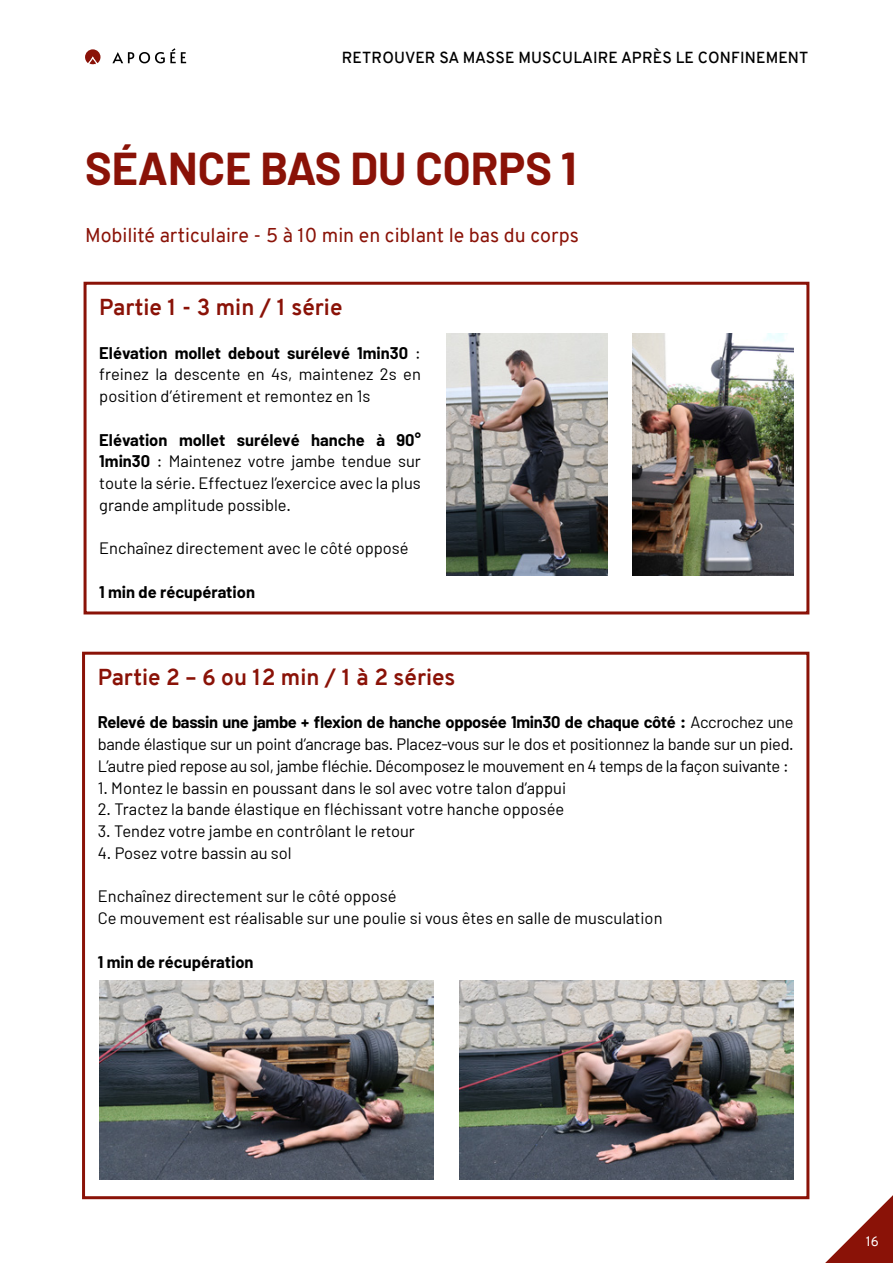
<style>
.page{position:relative;width:893px;height:1263px;background:#fff}
.page>*{position:absolute;margin:0;border:0;box-sizing:border-box;transform-origin:0 0}
.t1{font:700 45px "Barlow";color:#8a1207}
.t2{font:700 22.5px "Overpass";color:#8a1207}
.t3{font:19.5px "Overpass";color:#8a1207}
.t4{font:16.5px/21.8px "Barlow";color:#000;text-align:justify}
.t5{font:700 16.5px "Barlow";color:#000}
.t6{font:600 15.6px "Overpass";color:#000}
.t7{font:13.5px "Overpass";color:#fff}
.s1{font-weight:700}
</style>
<div class="page">
<svg style="left:825px;top:1195px;width:68px;height:68px"></svg>
<svg style="left:85px;top:49px;width:15px;height:16px"></svg>
<svg style="left:112px;top:48px;width:74px;height:15px"></svg>
<div style="left:84px;top:282px;width:725px;height:332px;border:3px solid #8a1207"></div>
<div style="left:82px;top:652px;width:727px;height:547px;border:3px solid #8a1207"></div>
<img style="left:446px;top:334px;width:161px;height:241px">
<img style="left:633px;top:334px;width:161px;height:241px">
<img style="left:99px;top:980px;width:335px;height:199px">
<img style="left:459px;top:980px;width:334px;height:199px">
<p class="t6" style="left:342px;top:47px;width:22px">RETROUVER</p>
<p class="t6" style="left:439px;top:47px;width:35px">SA MASSE</p>
<p class="t6" style="left:518px;top:47px;width:11px">MUSCULAIRE</p>
<p class="t6" style="left:621px;top:47px;width:11px">APRÈS</p>
<p class="t6" style="left:676px;top:47px;width:34px">LE CONFINEMENT</p>
<h1 class="t1" style="left:85px;top:140px;width:493px">SÉANCE BAS DU CORPS 1</h1>
<p class="t3" style="left:85px;top:221px;width:495px">Mobilité articulaire - 5 à 10 min en ciblant le bas du corps</p>
<h2 class="t2" style="left:99px;top:291px;width:245px">Partie 1 - 3 min / 1 série</h2>
<p class="t4" style="left:99px;top:341px;width:323px"><span class="s1">Elévation mollet debout surélevé 1min30</span> : freinez la descente en 4s, maintenez 2s en position d’étirement et remontez en 1s</p>
<p class="t4" style="left:99px;top:428px;width:323px"><span class="s1">Elévation mollet surélevé hanche à 90° 1min30</span> : Maintenez votre jambe tendue sur toute la série. Effectuez l’exercice avec la plus grande amplitude possible.</p>
<p class="t4" style="left:99px;top:537px;width:311px">Enchaînez directement avec le côté opposé</p>
<p class="t5" style="left:99px;top:582px;width:157px">1 min de récupération</p>
<h2 class="t2" style="left:98px;top:661px;width:359px">Partie 2 – 6 ou 12 min / 1 à 2 séries</h2>
<p class="t4" style="left:98px;top:711px;width:697px"><span class="s1">Relevé de bassin une jambe + flexion de hanche opposée 1min30 de chaque côté :</span> Accrochez une bande élastique sur un point d’ancrage bas. Placez-vous sur le dos et positionnez la bande sur un pied.<br>L’autre pied repose au sol, jambe fléchie. Décomposez le mouvement en 4 temps de la façon suivante :</p>
<p class="t4" style="left:98px;top:776px;width:470px">1. Montez le bassin en poussant dans le sol avec votre talon d’appui</p>
<p class="t4" style="left:98px;top:798px;width:468px">2. Tractez la bande élastique en fléchissant votre hanche opposée</p>
<p class="t4" style="left:98px;top:820px;width:319px">3. Tendez votre jambe en contrôlant le retour</p>
<p class="t4" style="left:98px;top:841px;width:195px">4. Posez votre bassin au sol</p>
<p class="t4" style="left:98px;top:885px;width:566px">Enchaînez directement sur le côté opposé<br>Ce mouvement est réalisable sur une poulie si vous êtes en salle de musculation</p>
<p class="t5" style="left:98px;top:951px;width:157px">1 min de récupération</p>
<p class="t7" style="left:866px;top:1231px;width:15px">16</p>
</div>
